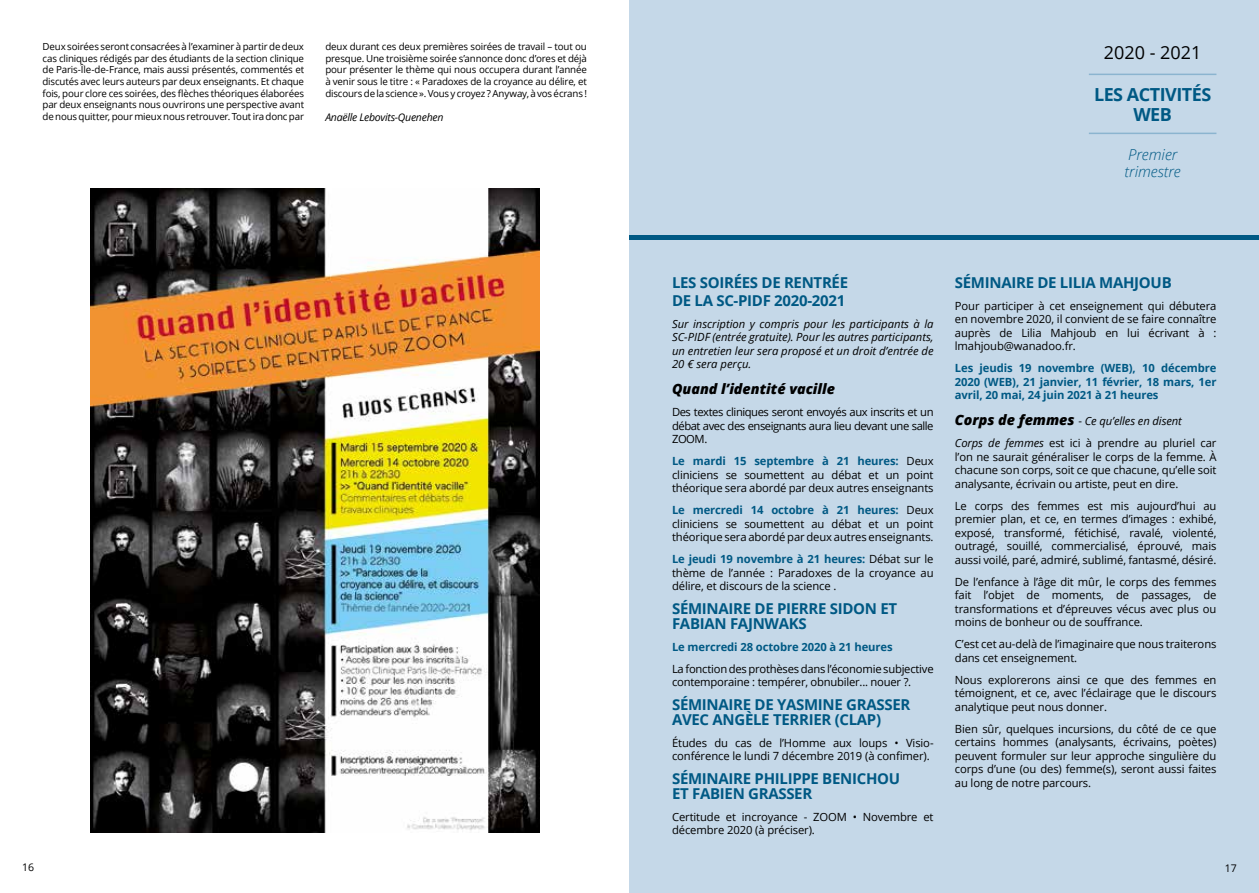
<style>
.page{position:relative;width:1259px;height:893px;background:#fff}
.page>*{position:absolute;margin:0;border:0;box-sizing:border-box;transform-origin:0 0}
.t1{font:700 18px/20.2px "Open Sans";letter-spacing:-.03em;color:#005984;text-align:center}
.t2{font:18px "Open Sans";color:#000}
.t3{font:700 15px/15px "Open Sans";letter-spacing:-.02em;color:#005984}
.t4{font:italic 300 15px/17.2px "Open Sans";color:#005984}
.t5{font:italic 800 14.25px "Open Sans";color:#000}
.t6{font:11.25px/13.5px "Open Sans";letter-spacing:-.01em;color:#000;text-align:justify}
.t7{font:italic 11.25px/13.5px "Open Sans";color:#000;text-align:justify}
.t8{font:700 11.25px/13.5px "Open Sans";letter-spacing:-.01em;color:#005984;text-align:justify}
.t9{font:italic 10.5px "Open Sans";letter-spacing:-.025em;color:#000}
.t10{font:10.5px "Open Sans";color:#000}
.t11{font:9.75px/11.7px "Open Sans";letter-spacing:-.015em;color:#000;text-align:justify}
.s1{font-weight:700;color:#005984}
.s2{font-weight:800;font-size:14.25px}
.s3{font-style:normal}
</style>
<div class="page">
<img style="left:90px;top:188px;width:449px;height:644px">
<div style="left:629px;top:0;width:630px;height:893px;background:#c5d8e8"></div>
<hr style="left:1089px;top:74px;width:127px;height:1px;background:#8bb4cf">
<hr style="left:1089px;top:133px;width:127px;height:1px;background:#8bb4cf">
<hr style="left:629px;top:236px;width:630px;height:4px;background:#005984">
<p class="t11" style="left:43px;top:40px;width:263px">Deux soirées seront consacrées à l’examiner à partir de deux cas cliniques rédigés par des étudiants de la section clinique de Paris-Île-de-France, mais aussi présentés, commentés et discutés avec leurs auteurs par deux enseignants. Et chaque fois, pour clore ces soirées, des flèches théoriques élaborées par deux enseignants nous ouvrirons une perspective avant de nous quitter, pour mieux nous retrouver. Tout ira donc par</p>
<p class="t11" style="left:325px;top:40px;width:263px">deux durant ces deux premières soirées de travail – tout ou presque. Une troisième soirée s’annonce donc d’ores et déjà pour présenter le thème qui nous occupera durant l’année à venir sous le titre : « Paradoxes de la croyance au délire, et discours de la science ». Vous y croyez ? Anyway, à vos écrans !</p>
<p class="t9" style="left:325px;top:110px;width:120px">Anaëlle Lebovits-Quenehen</p>
<p class="t10" style="left:22px;top:860px;width:14px">16</p>
<h1 class="t2" style="left:1104px;top:40px;width:99px">2020 - 2021</h1>
<h1 class="t1" style="left:1094px;top:84px;width:119px">LES ACTIVITÉS<br>WEB</h1>
<h2 class="t4" style="left:1124px;top:145px;width:57px">Premier trimestre</h2>
<h2 class="t3" style="left:672px;top:273px;width:178px;line-height:18px">LES SOIRÉES DE RENTRÉE<br>DE LA SC-PIDF 2020-2021</h2>
<p class="t7" style="left:672px;top:317px;width:263px">Sur inscription y compris pour les participants à la SC-PIDF (entrée gratuite). Pour les autres participants, un entretien leur sera proposé et un droit d’entrée de 20 € sera perçu.</p>
<p class="t5" style="left:672px;top:378px;width:164px">Quand l’identité vacille</p>
<p class="t6" style="left:672px;top:405px;width:263px">Des textes cliniques seront envoyés aux inscrits et un débat avec des enseignants aura lieu devant une salle ZOOM.</p>
<p class="t6" style="left:672px;top:454px;width:263px"><span class="s1">Le mardi 15 septembre à 21 heures:</span> Deux cliniciens se soumettent au débat et un point théorique sera abordé par deux autres enseignants</p>
<p class="t6" style="left:672px;top:503px;width:263px"><span class="s1">Le mercredi 14 octobre à 21 heures:</span> Deux cliniciens se soumettent au débat et un point théorique sera abordé par deux autres enseignants.</p>
<p class="t6" style="left:672px;top:552px;width:263px"><span class="s1">Le jeudi 19 novembre à 21 heures:</span> Débat sur le thème de l’année : Paradoxes de la croyance au délire, et discours de la science .</p>
<h2 class="t3" style="left:672px;top:600px;width:227px">SÉMINAIRE DE PIERRE SIDON ET<br>FABIAN FAJNWAKS</h2>
<p class="t8" style="left:672px;top:639px;width:222px">Le mercredi 28 octobre 2020 à 21 heures</p>
<p class="t6" style="left:672px;top:661px;width:263px">La fonction des prothèses dans l’économie subjective contemporaine : tempérer, obnubiler... nouer ?.</p>
<h2 class="t3" style="left:672px;top:696px;width:240px">SÉMINAIRE DE YASMINE GRASSER<br>AVEC ANGÈLE TERRIER (CLAP)</h2>
<p class="t6" style="left:672px;top:735px;width:263px">Études du cas de l’Homme aux loups • Visio&shy;conférence le lundi 7 décembre 2019 (à confimer).</p>
<h2 class="t3" style="left:672px;top:770px;width:230px">SÉMINAIRE PHILIPPE BENICHOU<br>ET FABIEN GRASSER</h2>
<p class="t6" style="left:672px;top:809px;width:263px">Certitude et incroyance - ZOOM • Novembre et décembre 2020 (à préciser).</p>
<h2 class="t3" style="left:955px;top:275px;width:218px">SÉMINAIRE DE LILIA MAHJOUB</h2>
<p class="t6" style="left:955px;top:299px;width:263px">Pour participer à cet enseignement qui débutera en novembre 2020, il convient de se faire connaître auprès de Lilia Mahjoub en lui écrivant à : lmahjoub@wanadoo.fr.</p>
<p class="t8" style="left:955px;top:361px;width:263px">Les jeudis 19 novembre (WEB), 10 décembre 2020 (WEB), 21 janvier, 11 février, 18 mars, 1er avril, 20 mai, 24 juin 2021 à 21 heures</p>
<p class="t7" style="left:955px;top:410px;width:263px;line-height:22px"><span class="s2">Corps de femmes</span> <span class="s3">-</span> Ce qu’elles en disent<br>Corps de femmes <span class="s3">est ici à prendre au pluriel car</span></p>
<p class="t6" style="left:955px;top:449px;width:263px">l’on ne saurait généraliser le corps de la femme. À chacune son corps, soit ce que chacune, qu’elle soit analysante, écrivain ou artiste, peut en dire.</p>
<p class="t6" style="left:955px;top:498px;width:263px">Le corps des femmes est mis aujourd’hui au premier plan, et ce, en termes d’images : exhibé, exposé, transformé, fétichisé, ravalé, violenté, outragé, souillé, commercialisé, éprouvé, mais aussi voilé, paré, admiré, sublimé, fantasmé, désiré.</p>
<p class="t6" style="left:955px;top:574px;width:263px">De l’enfance à l’âge dit mûr, le corps des femmes fait l’objet de moments, de passages, de transformations et d’épreuves vécus avec plus ou moins de bonheur ou de souffrance.</p>
<p class="t6" style="left:955px;top:637px;width:263px">C’est cet au-delà de l’imaginaire que nous traiterons dans cet enseignement.</p>
<p class="t6" style="left:955px;top:672px;width:263px">Nous explorerons ainsi ce que des femmes en témoignent, et ce, avec l’éclairage que le discours analytique peut nous donner.</p>
<p class="t6" style="left:955px;top:721px;width:263px">Bien sûr, quelques incursions, du côté de ce que certains hommes (analysants, écrivains, poètes) peuvent formuler sur leur approche singulière du corps d’une (ou des) femme(s), seront aussi faites au long de notre parcours.</p>
<p class="t10" style="left:1224px;top:861px;width:14px">17</p>
</div>
